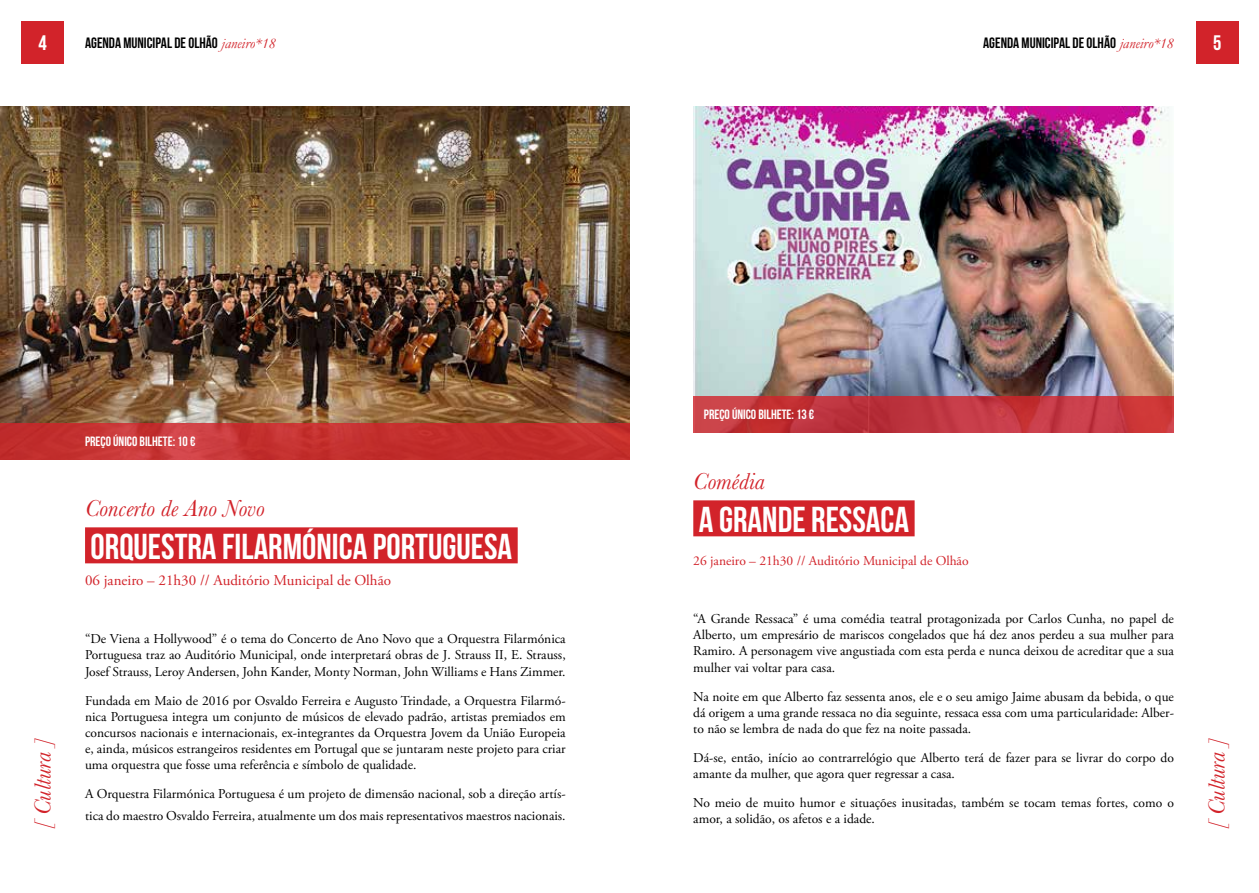
<style>
.page{position:relative;width:1259px;height:893px;background:#fff}
.page>*{position:absolute;margin:0;border:0;box-sizing:border-box;transform-origin:0 0}
.t1{font:36px "Bebas Neue";color:#fff}
.t2{font:italic 24px "Baskerville";color:#d2232a}
.t3{font:21px "Bebas Neue";color:#fff}
.t4{font:15px "Bebas Neue";color:#000}
.t5{font:15px "Adobe Garamond Pro";color:#d2232a}
.t6{font:13.5px/16.2px "Adobe Garamond Pro";color:#000;text-align:justify}
.t7{font:13.5px "Adobe Garamond Pro";color:#d2232a}
.t8{font:13.5px "Bebas Neue";color:#fff}
.s1{font-family:"Garamond";font-style:italic;color:#d2232a}
</style>
<div class="page">
<div style="left:21px;top:21px;width:43px;height:43px;background:#d2232a"></div>
<div style="left:1196px;top:21px;width:42px;height:43px;background:#d2232a"></div>
<div style="left:693px;top:500px;width:221px;height:36px;background:#d2232a"></div>
<img style="left:693px;top:106px;width:481px;height:290px">
<svg style="left:693px;top:396px;width:481px;height:36px;background:#c3373f"></svg>
<div style="left:85px;top:527px;width:433px;height:36px;background:#d2232a"></div>
<img style="left:0;top:107px;width:629px;height:316px">
<svg style="left:0;top:423px;width:629px;height:36px;background:#c43130"></svg>
<h3 class="t3" style="left:38px;top:32px;width:10px">4</h3>
<p class="t4" style="left:85px;top:35px;width:192px">AGENDA MUNICIPAL DE OLHÃO <span class="s1">janeiro*18</span></p>
<p class="t4" style="left:983px;top:35px;width:192px">AGENDA MUNICIPAL DE OLHÃO <span class="s1">janeiro*18</span></p>
<h3 class="t3" style="left:1213px;top:32px;width:10px">5</h3>
<p class="t8" style="left:85px;top:434px;width:112px">PREÇO ÚNICO BILHETE: 10 €</p>
<h2 class="t2" style="left:85px;top:492px;width:181px">Concerto de Ano Novo</h2>
<h1 class="t1" style="left:91px;top:527px;width:423px">ORQUESTRA FILARMÓNICA PORTUGUESA</h1>
<p class="t5" style="left:85px;top:572px;width:307px">06 janeiro – 21h30 // Auditório Municipal de Olhão</p>
<p class="t8" style="left:704px;top:407px;width:112px">PREÇO ÚNICO BILHETE: 13 €</p>
<h2 class="t2" style="left:693px;top:465px;width:73px">Comédia</h2>
<h1 class="t1" style="left:699px;top:500px;width:212px">A GRANDE RESSACA</h1>
<p class="t7" style="left:693px;top:553px;width:277px">26 janeiro – 21h30 // Auditório Municipal de Olhão</p>
<p class="t6" style="left:693px;top:611px;width:482px">“A Grande Ressaca” é uma comédia teatral protagonizada por Carlos Cunha, no papel de Alberto, um empresário de mariscos congelados que há dez anos perdeu a sua mulher para Ramiro. A personagem vive angustiada com esta perda e nunca deixou de acreditar que a sua mulher vai voltar para casa.</p>
<p class="t6" style="left:693px;top:689px;width:482px">Na noite em que Alberto faz sessenta anos, ele e o seu amigo Jaime abusam da bebida, o que dá origem a uma grande ressaca no dia seguinte, ressaca essa com uma particularidade: Alber&shy;to não se lembra de nada do que fez na noite passada.</p>
<p class="t6" style="left:693px;top:750px;width:482px">Dá-se, então, início ao contrarrelógio que Alberto terá de fazer para se livrar do corpo do amante da mulher, que agora quer regressar a casa.</p>
<p class="t6" style="left:693px;top:795px;width:482px">No meio de muito humor e situações inusitadas, também se tocam temas fortes, como o amor, a solidão, os afetos e a idade.</p>
<p class="t6" style="left:85px;top:631px;width:482px">“De Viena a Hollywood” é o tema do Concerto de Ano Novo que a Orquestra Filarmónica Portuguesa traz ao Auditório Municipal, onde interpretará obras de J. Strauss II, E. Strauss, Josef Strauss, Leroy Andersen, John Kander, Monty Norman, John Williams e Hans Zimmer.</p>
<p class="t6" style="left:85px;top:693px;width:482px">Fundada em Maio de 2016 por Osvaldo Ferreira e Augusto Trindade, a Orquestra Filarmó&shy;nica Portuguesa integra um conjunto de músicos de elevado padrão, artistas premiados em concursos nacionais e internacionais, ex-integrantes da Orquestra Jovem da União Europeia e, ainda, músicos estrangeiros residentes em Portugal que se juntaram neste projeto para criar uma orquestra que fosse uma referência e símbolo de qualidade.</p>
<p class="t6" style="left:85px;top:784px;width:482px;line-height:21.6px">A Orquestra Filarmónica Portuguesa é um projeto de dimensão nacional, sob a direção artís&shy;tica do maestro Osvaldo Ferreira, atualmente um dos mais representativos maestros nacionais.</p>
<h2 class="t2" style="left:27px;top:829px;width:95px;rotate:-90deg">[ Cultura ]</h2>
<h2 class="t2" style="left:1200px;top:829px;width:95px;rotate:-90deg">[ Cultura ]</h2>
</div>
